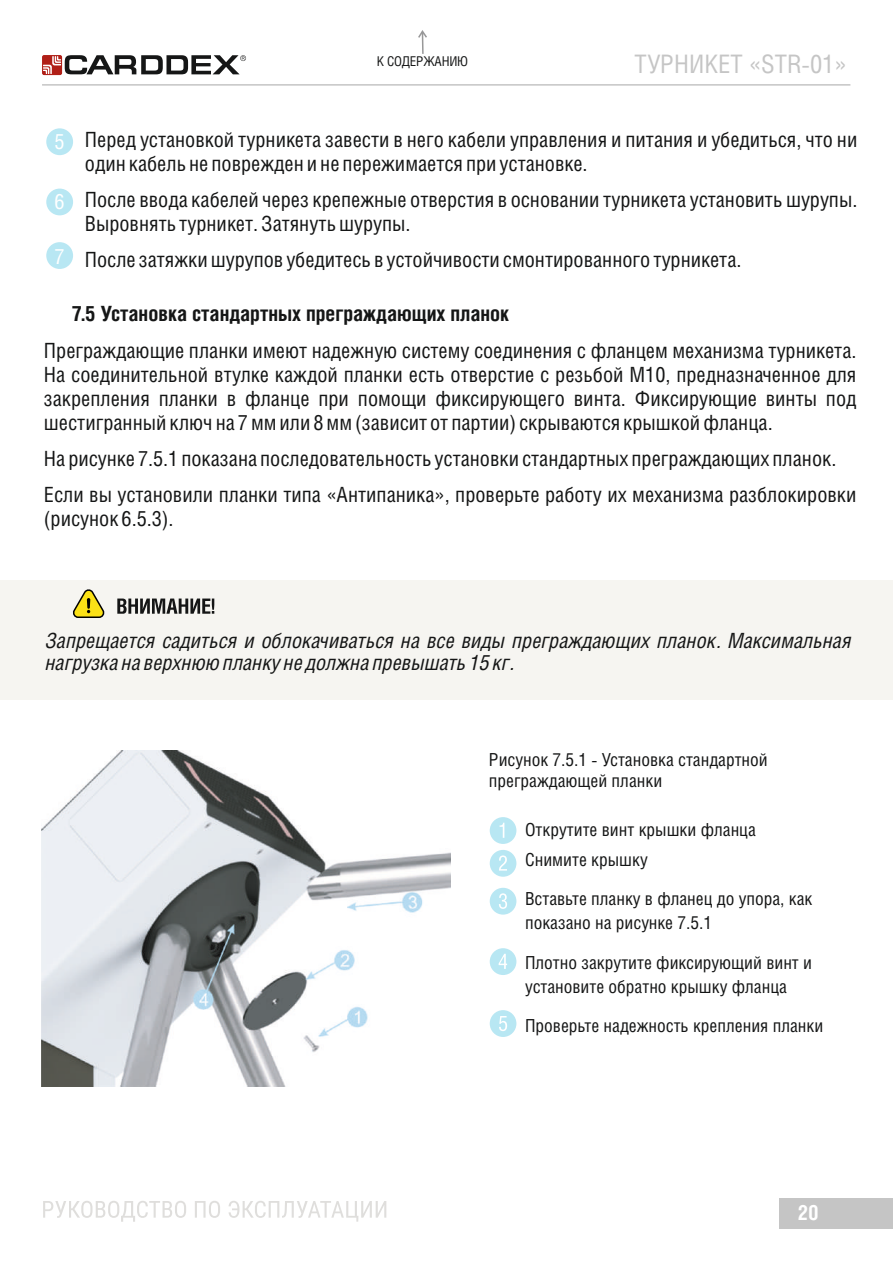
<style>
.page{position:relative;width:893px;height:1263px;background:#fff}
.page>*{position:absolute;margin:0;border:0;box-sizing:border-box;transform-origin:0 0}
.t1{font:25.5px "Helios Cond";color:#c5c5c5}
.t2{font:21px/24px "Helios Cond";color:#151616}
.t3{font:italic 21px/21.9px "Helios Cond";color:#151616}
.t4{font:700 21px "Helios Cond";color:#151616}
.t5{font:21px "Helios Cond";color:#fff}
.t6{font:700 21px "Helios Cond";color:#fff}
.t7{font:18px/24px "Helios Cond";color:#151616}
.t8{font:13.5px "Helios Cond";letter-spacing:-.015em;color:#151616}
</style>
<div class="page">
<svg style="left:418px;top:30px;width:9px;height:24px"></svg>
<hr style="left:42px;top:84px;width:808px;height:2px;background:#c5c5c5">
<svg style="left:42px;top:55px;width:204px;height:20px"></svg>
<div style="left:0;top:581px;width:893px;height:119px;background:#f6f5f1"></div>
<div style="left:46px;top:242px;width:27px;height:27px;background:#b8e7f3;border-radius:50%"></div>
<div style="left:46px;top:128px;width:27px;height:27px;background:#b8e7f3;border-radius:50%"></div>
<div style="left:46px;top:189px;width:27px;height:26px;background:#b8e7f3;border-radius:50%"></div>
<div style="left:780px;top:1198px;width:113px;height:30px;background:#c5c5c5"></div>
<svg style="left:43px;top:1201px;width:143px;height:21px"></svg>
<svg style="left:195px;top:1201px;width:25px;height:17px"></svg>
<svg style="left:229px;top:1201px;width:157px;height:21px"></svg>
<img style="left:42px;top:750px;width:409px;height:336px">
<div style="left:490px;top:817px;width:26px;height:27px;background:#b8e7f3;border-radius:50%"></div>
<div style="left:490px;top:948px;width:26px;height:27px;background:#b8e7f3;border-radius:50%"></div>
<div style="left:490px;top:850px;width:26px;height:27px;background:#b8e7f3;border-radius:50%"></div>
<div style="left:490px;top:1010px;width:26px;height:27px;background:#b8e7f3;border-radius:50%"></div>
<div style="left:490px;top:888px;width:26px;height:27px;background:#b8e7f3;border-radius:50%"></div>
<svg style="left:500px;top:823px;width:4px;height:15px"></svg>
<svg style="left:499px;top:954px;width:8px;height:15px"></svg>
<svg style="left:499px;top:855px;width:8px;height:15px"></svg>
<svg style="left:499px;top:1016px;width:8px;height:15px"></svg>
<svg style="left:499px;top:893px;width:8px;height:16px"></svg>
<svg style="left:73px;top:589px;width:32px;height:29px"></svg>
<svg style="left:117px;top:598px;width:97px;height:16px"></svg>
<p class="t8" style="left:377px;top:55px;width:93px">К СОДЕРЖАНИЮ</p>
<p class="t1" style="left:634px;top:53px;width:214px">ТУРНИКЕТ «STR-01»</p>
<p class="t5" style="left:55px;top:132px;width:12px">5</p>
<p class="t5" style="left:55px;top:192px;width:12px">6</p>
<p class="t5" style="left:55px;top:247px;width:12px">7</p>
<p class="t2" style="left:85px;top:129px;width:774px">Перед установкой турникета завести в него кабели управления и питания и убедиться, что ни один кабель не поврежден и не пережимается при установке.</p>
<p class="t2" style="left:85px;top:189px;width:774px">После ввода кабелей через крепежные отверстия в основании турникета установить шурупы.<br>Выровнять турникет. Затянуть шурупы.</p>
<p class="t2" style="left:85px;top:249px;width:658px">После затяжки шурупов убедитесь в устойчивости смонтированного турникета.</p>
<p class="t4" style="left:72px;top:304px;width:439px">7.5 Установка стандартных преграждающих планок</p>
<p class="t2" style="left:44px;top:340px;width:814px;text-align:justify">Преграждающие планки имеют надежную систему соединения с фланцем механизма турникета.<br>На соединительной втулке каждой планки есть отверстие с резьбой M10, предназначенное для закрепления планки в фланце при помощи фиксирующего винта. Фиксирующие винты под шестигранный ключ на 7 мм или 8 мм (зависит от партии) скрываются крышкой фланца.</p>
<p class="t2" style="left:44px;top:442px;width:814px;line-height:36px">На рисунке 7.5.1 показана последовательность установки стандартных преграждающих планок.<br>Если вы установили планки типа «Антипаника», проверьте работу их механизма разблокировки</p>
<p class="t2" style="left:44px;top:508px;width:131px">(рисунок 6.5.3).</p>
<p class="t3" style="left:46px;top:631px;width:807px">Запрещается садиться и облокачиваться на все виды преграждающих планок. Максимальная нагрузка на верхнюю планку не должна превышать 15 кг.</p>
<p class="t7" style="left:489px;top:750px;width:280px;line-height:21.3px">Рисунок 7.5.1 - Установка стандартной преграждающей планки</p>
<p class="t7" style="left:525px;top:816px;width:232px;line-height:30px">Открутите винт крышки фланца<br>Снимите крышку</p>
<p class="t7" style="left:525px;top:888px;width:289px">Вставьте планку в фланец до упора, как показано на рисунке 7.5.1</p>
<p class="t7" style="left:525px;top:951px;width:289px">Плотно закрутите фиксирующий винт и установите обратно крышку фланца</p>
<p class="t7" style="left:525px;top:1014px;width:300px">Проверьте надежность крепления планки</p>
<p class="t6" style="left:798px;top:1203px;width:23px">20</p>
</div>
